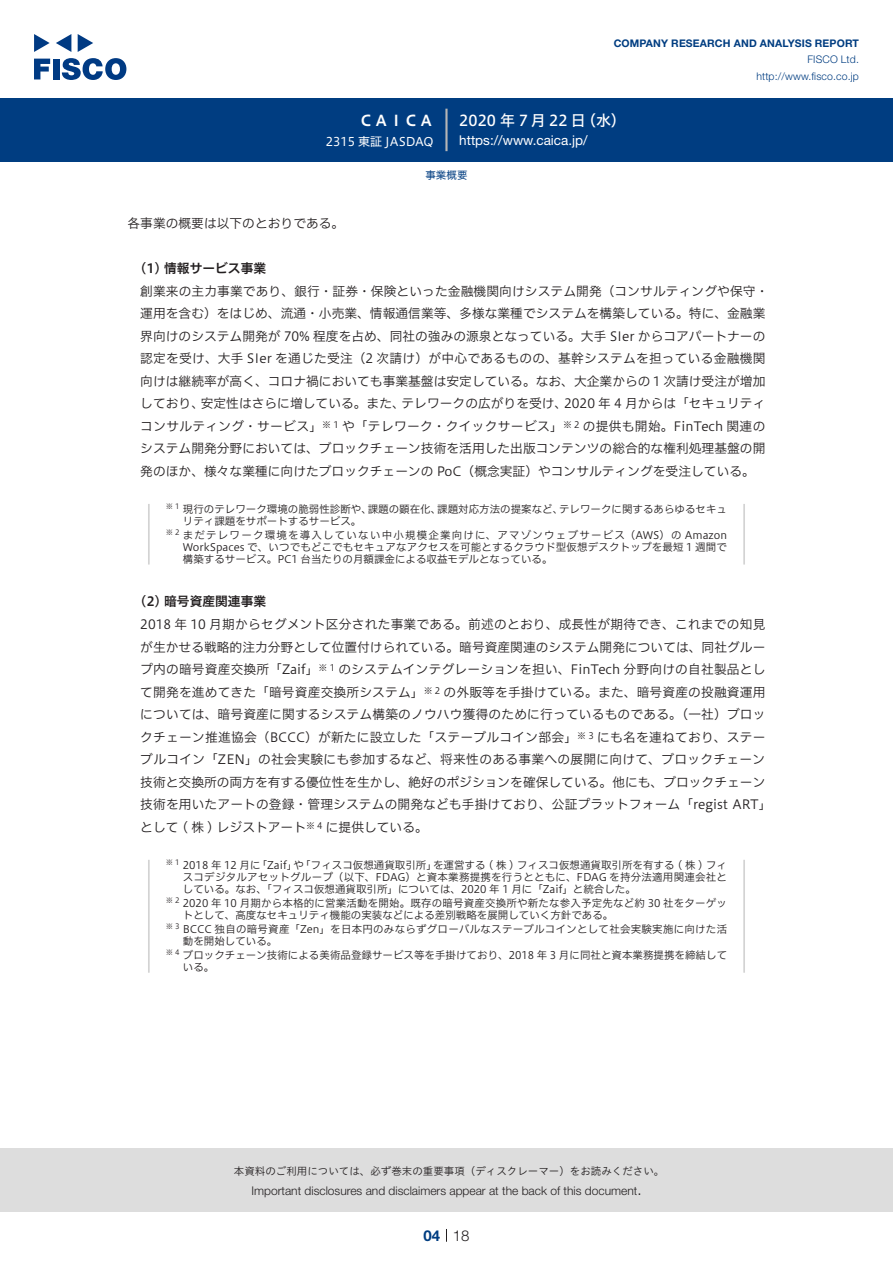
<style>
.page{position:relative;width:893px;height:1263px;background:#fff}
.page>*{position:absolute;margin:0;border:0;box-sizing:border-box;transform-origin:0 0}
.t1{font:15px "Hiragino UD Sans F Std N W5";letter-spacing:.2em;color:#fff}
.t2{font:15px "Hiragino UD Sans F Std N W6";color:#fff}
.t3{font:300 15px "Helvetica Neue LT Std";color:#231f20}
.t4{font:700 15px "Helvetica Neue LT Std";color:#003d81}
.t5{font:13.5px "Helvetica Neue LT Std";color:#fff}
.t6{font:12.75px/22.5px "Hiragino UD Sans F Std N W3";color:#231f20;text-align:right}
.t7{font:12.75px "Hiragino UD Sans F Std N W3";letter-spacing:.02em;color:#231f20}
.t8{font:12.75px "Hiragino UD Sans F Std N W6";color:#231f20}
.t9{font:300 12px "Helvetica Neue LT Std";color:#231f20}
.t10{font:12px "Hiragino UD Sans F Std N W4";color:#fff}
.t11{font:10.5px/12px "Hiragino UD Sans F Std N W3";color:#231f20}
.t12{font:10.5px "Hiragino UD Sans F Std N W3";letter-spacing:.02em;color:#231f20}
.t13{font:10.5px "Hiragino UD Sans F Std N W3";letter-spacing:.115em;color:#231f20}
.t14{font:10.5px "Hiragino UD Sans Std W3";color:#231f20}
.t15{font:700 10.5px "Helvetica Neue LT Std";letter-spacing:.015em;color:#003d81}
.t16{font:300 10.5px/16.5px "Helvetica Neue LT Std";letter-spacing:.015em;color:#003d81;text-align:right}
.t17{font:10.5px "Hiragino UD Sans F Std N W4";color:#003d81}
.t18{font:8.85px "Hiragino UD Sans F Std N W3";color:#231f20}
.t19{font:7.35px "Hiragino UD Sans F Std N W3";color:#231f20}
</style>
<div class="page">
<div style="left:0;top:1148px;width:893px;height:64px;background:#ddd"></div>
<svg style="left:34px;top:59px;width:16px;height:20px"></svg>
<div style="left:53px;top:59px;width:6px;height:20px;background:#003a83"></div>
<svg style="left:62px;top:58px;width:64px;height:22px"></svg>
<svg style="left:34px;top:34px;width:16px;height:18px"></svg>
<svg style="left:78px;top:34px;width:15px;height:18px"></svg>
<svg style="left:56px;top:34px;width:15px;height:18px"></svg>
<div style="left:0;top:98px;width:893px;height:64px;background:#003d81"></div>
<hr style="left:445px;top:109px;width:3px;height:42px;background:#b5b5b6">
<svg style="left:446px;top:1229px;width:1px;height:13px"></svg>
<hr style="left:148px;top:504px;width:2px;height:60px;background:#d3d3d3">
<hr style="left:743px;top:504px;width:2px;height:60px;background:#d3d3d3">
<hr style="left:148px;top:860px;width:2px;height:113px;background:#d3d3d3">
<hr style="left:743px;top:860px;width:2px;height:113px;background:#d3d3d3">
<p class="t2" style="left:359px;top:109px;width:77px">ＣＡＩＣＡ</p>
<p class="t10" style="left:326px;top:132px;width:109px">2315 東証 JASDAQ</p>
<p class="t15" style="left:614px;top:37px;width:247px">COMPANY RESEARCH AND ANALYSIS REPORT</p>
<p class="t16" style="left:756px;top:51px;width:104px">FISCO Ltd. http://www.fisco.co j p.</p>
<p class="t1" style="left:581px;top:109px;width:46px">（水(</p>
<p class="t1" style="left:459px;top:109px;width:128px">2020年7月22日</p>
<p class="t5" style="left:459px;top:132px;width:130px">https://www.caica j p. /</p>
<p class="t17" style="left:425px;top:167px;width:43px">事業概要</p>
<p class="t6" style="left:128px;top:211px;width:218px">各事業の概要は以下のとおりである。</p>
<p class="t8" style="left:140px;top:259px;width:127px">1( ) 情報サービス事業</p>
<p class="t6" style="left:140px;top:279px;width:630px">創業来の主力事業であり、銀行・証券・保険といった金融機関向けシステム開発（コンサルティングや保守・運用を含む）をはじめ、流通・小売業、情報通信業等、多様な業種でシステムを構築している。特に、金融業界向けのシステム開発が 70% 程度を占め、同社の強みの源泉となっている。大手 SIer からコアパートナーの認定を受け、大手 SIer を通じた受注（2 次請け）が中心であるものの、基幹システムを担っている金融機関向けは継続率が高く、コロナ禍においても事業基盤は安定している。なお、大企業からの１次請け受注が増加2020 年 4 月からは「セキュリティ</p>
<p class="t6" style="left:402px;top:391px;width:167px">テレワークの広がりを受け、</p>
<p class="t6" style="left:201px;top:391px;width:205px">安定性はさらに増している。また、</p>
<p class="t6" style="left:140px;top:391px;width:65px">しており、</p>
<p class="t6" style="left:140px;top:414px;width:627px;text-align:left">コンサルティング・サービス」<sup>※<br></sup>システム開発分野においては、ブロックチェーン技術を活用した出版コンテンツの総合的な権利処理基盤の開発のほか、様々な業種に向けたブロックチェーンの PoC（概念実証）やコンサルティングを受注している。</p>
<p class="t11" style="left:559px;top:503px;width:169px">テレワークに関するあらゆるセキュ</p>
<p class="t7" style="left:342px;top:416px;width:231px">や「テレワーク・クイックサービス」<sup>※</sup></p>
<p class="t7" style="left:583px;top:416px;width:184px">の提供も開始。FinTech 関連の</p>
<p class="t18" style="left:574px;top:418px;width:7px">2</p>
<p class="t18" style="left:333px;top:418px;width:7px">1</p>
<p class="t19" style="left:166px;top:501px;width:15px">※1</p>
<p class="t11" style="left:437px;top:503px;width:127px">課題対応方法の提案など、</p>
<p class="t11" style="left:368px;top:503px;width:75px">課題の顕在化、</p>
<p class="t11" style="left:183px;top:503px;width:190px">現行のテレワーク環境の脆弱性診断や、</p>
<p class="t11" style="left:183px;top:515px;width:180px">リティ課題をサポートするサービス。</p>
<p class="t11" style="left:183px;top:541px;width:546px">WorkSpaces で、いつでもどこでもセキュアなアクセスを可能とするクラウド型仮想デスクトップを最短 1 週間で構築するサービス。PC1 台当たりの月額課金による収益モデルとなっている。</p>
<p class="t8" style="left:140px;top:592px;width:127px">2( ) 暗号資産関連事業</p>
<p class="t6" style="left:140px;top:612px;width:627px">2018 年 10 月期からセグメント区分された事業である。前述のとおり、成長性が期待でき、これまでの知見が生かせる戦略的注力分野として位置付けられている。暗号資産関連のシステム開発については、同社グルーのシステムインテグレーションを担い、FinTech 分野向けの自社製品とし</p>
<p class="t19" style="left:166px;top:527px;width:15px">※2</p>
<p class="t13" style="left:183px;top:527px;width:546px">まだテレワーク環境を導入していない中小規模企業向けに、アマゾンウェブサービス（AWS）の Amazon</p>
<p class="t6" style="left:140px;top:657px;width:189px">プ内の暗号資産交換所「Zaif」<sup>※</sup></p>
<p class="t18" style="left:330px;top:661px;width:7px">1</p>
<p class="t6" style="left:140px;top:680px;width:294px">て開発を進めてきた「暗号資産交換所システム」<sup>※</sup></p>
<p class="t6" style="left:140px;top:702px;width:627px">については、暗号資産に関するシステム構築のノウハウ獲得のために行っているものである。（一社）ブロッ</p>
<p class="t7" style="left:597px;top:727px;width:170px">にも名を連ねており、ステー</p>
<p class="t6" style="left:444px;top:680px;width:323px">の外販等を手掛けている。また、暗号資産の投融資運用</p>
<p class="t18" style="left:435px;top:683px;width:7px">2</p>
<p class="t7" style="left:140px;top:727px;width:447px">クチェーン推進協会（BCCC）が新たに設立した「ステーブルコイン部会」<sup>※</sup></p>
<p class="t7" style="left:140px;top:749px;width:626px">ブルコイン「ZEN」の社会実験にも参加するなど、将来性のある事業への展開に向けて、ブロックチェーン</p>
<p class="t6" style="left:140px;top:770px;width:627px">技術と交換所の両方を有する優位性を生かし、絶好のポジションを確保している。他にも、ブロックチェーン</p>
<p class="t6" style="left:140px;top:792px;width:633px">技術を用いたアートの登録・管理システムの開発なども手掛けており、公証プラットフォーム「regist ART「</p>
<p class="t6" style="left:326px;top:815px;width:103px">に提供している。</p>
<p class="t18" style="left:588px;top:728px;width:7px">3</p>
<p class="t6" style="left:140px;top:815px;width:167px">として ( 株 ) レジストアート</p>
<p class="t18" style="left:306px;top:818px;width:18px">※ 4</p>
<p class="t19" style="left:166px;top:856px;width:15px">※1</p>
<p class="t11" style="left:433px;top:858px;width:295px">を運営する ( 株 ) フィスコ仮想通貨取引所を有する ( 株 ) フィ</p>
<p class="t11" style="left:183px;top:858px;width:79px">2018 年 12 月に</p>
<p class="t11" style="left:257px;top:858px;width:182px">「Zaif」「フィスコ仮想通貨取引所」</p>
<p class="t11" style="left:294px;top:858px;width:12px">や</p>
<p class="t12" style="left:183px;top:869px;width:546px">スコデジタルアセットグループ（以下、FDAG）と資本業務提携を行うとともに、FDAG を持分法適用関連会社と</p>
<p class="t11" style="left:183px;top:897px;width:546px">2020 年 10 月期から本格的に営業活動を開始。既存の暗号資産交換所や新たな参入予定先など約 30 社をターゲッ</p>
<p class="t11" style="left:183px;top:882px;width:454px">している。なお、「フィスコ仮想通貨取引所」については、2020 年 1 月に「Zaif」と統合した。</p>
<p class="t12" style="left:183px;top:921px;width:546px">BCCC 独自の暗号資産「Zen」を日本円のみならずグローバルなステーブルコインとして社会実験実施に向けた活</p>
<p class="t19" style="left:166px;top:895px;width:15px">※2</p>
<p class="t11" style="left:183px;top:909px;width:432px">トとして、高度なセキュリティ機能の実装などによる差別戦略を展開していく方針である。</p>
<p class="t11" style="left:183px;top:949px;width:546px">ブロックチェーン技術による美術品登録サービス等を手掛けており、2018 年 3 月に同社と資本業務提携を締結して</p>
<p class="t19" style="left:166px;top:921px;width:15px">※3</p>
<p class="t11" style="left:183px;top:935px;width:96px">動を開始している。</p>
<p class="t11" style="left:183px;top:961px;width:33px">いる。</p>
<p class="t19" style="left:166px;top:947px;width:15px">※4</p>
<p class="t14" style="left:234px;top:1163px;width:432px">本資料のご利用については、必ず巻末の重要事項（ディスクレーマー）をお読みください。</p>
<p class="t3" style="left:637px;top:1180px;width:6px">.</p>
<p class="t9" style="left:251px;top:1183px;width:387px">Important disclosures and disclaimers appear at the back of this document</p>
<p class="t4" style="left:423px;top:1226px;width:18px">04</p>
<p class="t3" style="left:453px;top:1226px;width:18px">18</p>
</div>
